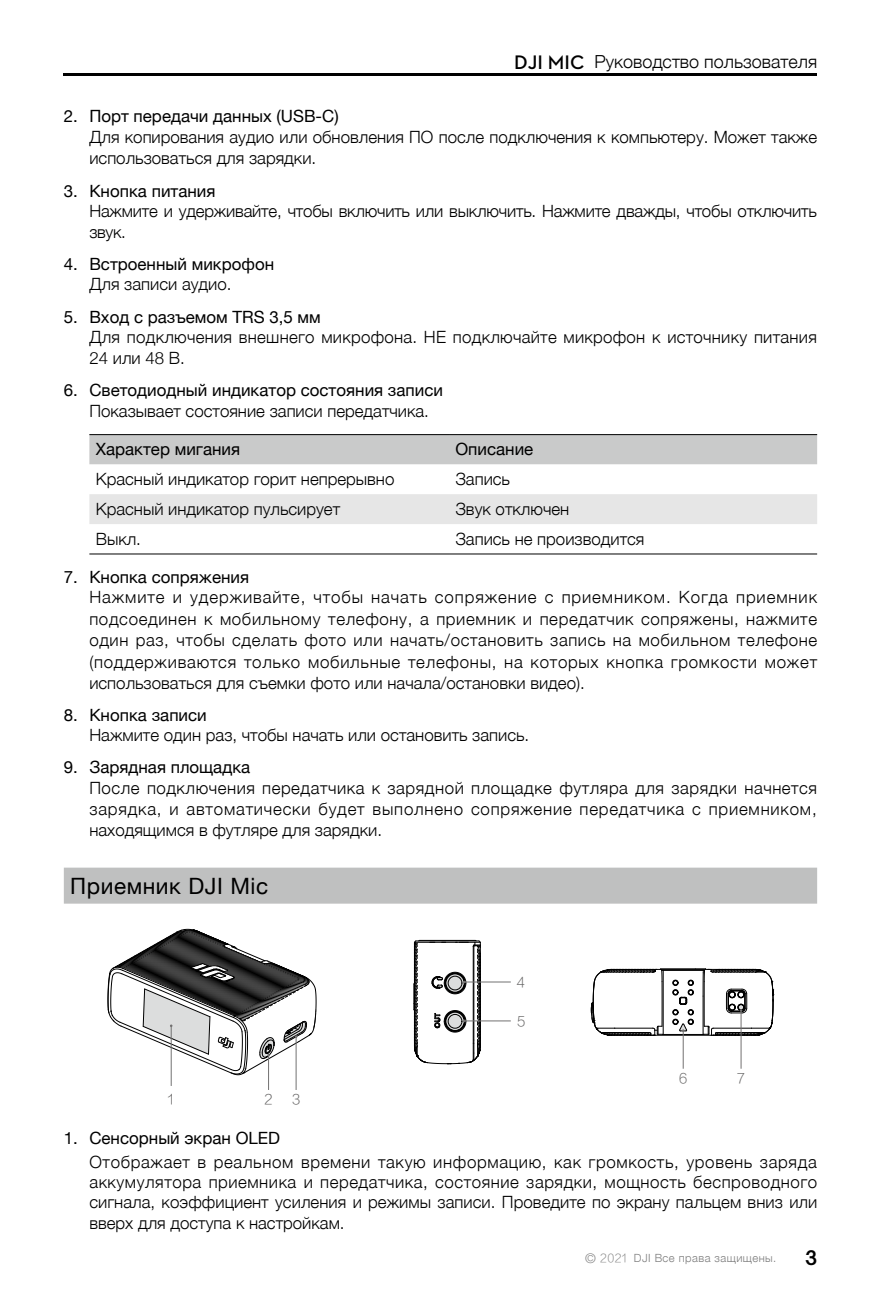
<style>
.page{position:relative;width:881px;height:1308px;background:#fff}
.page>*{position:absolute;margin:0;border:0;box-sizing:border-box;transform-origin:0 0}
.t1{font:22.5px "Helvetica Neue";letter-spacing:.025em;color:#000}
.t2{font:300 18px "Helvetica Neue";color:#000}
.t3{font:700 18px "Gujarati Sangam MN";color:#000}
.t4{font:300 16.88px/21.4px "Helvetica Neue";color:#000}
.t5{font:16.88px "Helvetica Neue";color:#000}
.t6{font:13.5px "FZLTXHJW GB1 0";color:#656464}
.t7{font:300 11.25px "Helvetica Neue";letter-spacing:.04em;color:#7d7d7d}
.s1{font-family:"Dji";font-weight:600;font-size:20.03px}
.s2{font-size:13.5px;color:#898989}
.s3{font-family:"FZLTXHJW GB1 0";font-weight:400;color:#898989}
</style>
<div class="page">
<hr style="left:64px;top:74px;width:752px;height:2px;background:#000">
<div style="left:64px;top:867px;width:752px;height:36px;background:#bfc0c0"></div>
<div style="left:89px;top:435px;width:727px;height:29px;background:#c9caca"></div>
<div style="left:89px;top:494px;width:727px;height:30px;background:#e6e6e6"></div>
<hr style="left:89px;top:434px;width:360px;height:1px;background:#000">
<hr style="left:449px;top:434px;width:367px;height:1px;background:#000">
<hr style="left:89px;top:553px;width:360px;height:1px;background:#000">
<hr style="left:449px;top:553px;width:367px;height:1px;background:#000">
<hr style="left:611px;top:1034px;width:143px;height:1px;background:#000">
<hr style="left:659px;top:969px;width:50px;height:1px;background:#000">
<hr style="left:660px;top:968px;width:35px;height:1px;background:#000">
<hr style="left:663px;top:970px;width:40px;height:1px;background:#000">
<svg style="left:590px;top:968px;width:73px;height:68px"></svg>
<hr style="left:268px;top:1055px;width:1px;height:35px;background:#727171">
<hr style="left:682px;top:1030px;width:1px;height:38px;background:#727171">
<hr style="left:171px;top:1025px;width:1px;height:61px;background:#727171">
<hr style="left:295px;top:1036px;width:1px;height:54px;background:#727171">
<svg style="left:107px;top:928px;width:209px;height:147px"></svg>
<hr style="left:740px;top:1010px;width:1px;height:58px;background:#727171">
<svg style="left:672px;top:968px;width:101px;height:68px"></svg>
<hr style="left:464px;top:981px;width:46px;height:1px;background:#727171">
<hr style="left:464px;top:1020px;width:46px;height:1px;background:#727171">
<svg style="left:413px;top:940px;width:68px;height:124px"></svg>
<p class="t2" style="left:514px;top:47px;width:304px"><span class="s1">DJI MIC</span> Руководство пользователя</p>
<p class="t5" style="left:64px;top:103px;width:276px">2. Порт передачи данных (USB-C)</p>
<p class="t4" style="left:89px;top:125px;width:729px">Для копирования аудио или обновления ПО после подключения к компьютеру. Может также использоваться для зарядки.</p>
<p class="t5" style="left:64px;top:178px;width:153px">3. Кнопка питания</p>
<p class="t4" style="left:89px;top:199px;width:728px">Нажмите и удерживайте, чтобы включить или выключить. Нажмите дважды, чтобы отключить звук.</p>
<p class="t5" style="left:64px;top:252px;width:212px">4. Встроенный микрофон</p>
<p class="t4" style="left:89px;top:272px;width:143px">Для записи аудио.</p>
<p class="t5" style="left:64px;top:304px;width:258px">5. Вход с разъемом TRS 3,5 мм</p>
<p class="t4" style="left:89px;top:325px;width:728px">Для подключения внешнего микрофона. НЕ подключайте микрофон к источнику питания<br>24 или 48 В.</p>
<p class="t5" style="left:64px;top:378px;width:380px">6. Светодиодный индикатор состояния записи</p>
<p class="t4" style="left:89px;top:398px;width:341px">Показывает состояние записи передатчика.</p>
<p class="t5" style="left:96px;top:437px;width:146px">Характер мигания</p>
<p class="t5" style="left:455px;top:437px;width:79px">Описание</p>
<p class="t4" style="left:96px;top:467px;width:300px">Красный индикатор горит непрерывно</p>
<p class="t4" style="left:455px;top:467px;width:56px">Запись</p>
<p class="t4" style="left:96px;top:497px;width:246px">Красный индикатор пульсирует</p>
<p class="t4" style="left:455px;top:497px;width:115px">Звук отключен</p>
<p class="t4" style="left:96px;top:527px;width:47px">Выкл.</p>
<p class="t4" style="left:455px;top:527px;width:190px">Запись не производится</p>
<p class="t5" style="left:64px;top:565px;width:187px">7. Кнопка сопряжения</p>
<p class="t4" style="left:89px;top:585px;width:729px;text-align:justify">Нажмите и удерживайте, чтобы начать сопряжение с приемником. Когда приемник подсоединен к мобильному телефону, а приемник и передатчик сопряжены, нажмите один раз, чтобы сделать фото или начать/остановить запись на мобильном телефоне (поддерживаются только мобильные телефоны, на которых кнопка громкости может использоваться для съемки фото или начала/остановки видео).</p>
<p class="t5" style="left:64px;top:703px;width:144px">8. Кнопка записи</p>
<p class="t4" style="left:89px;top:723px;width:441px">Нажмите один раз, чтобы начать или остановить запись.</p>
<p class="t5" style="left:64px;top:755px;width:188px">9. Зарядная площадка</p>
<p class="t4" style="left:89px;top:775px;width:729px;text-align:justify">После подключения передатчика к зарядной площадке футляра для зарядки начнется зарядка, и автоматически будет выполнено сопряжение передатчика с приемником, находящимся в футляре для зарядки.</p>
<h1 class="t1" style="left:70px;top:869px;width:199px">Приемник DJI Mic</h1>
<p class="t6" style="left:264px;top:1092px;width:10px">2</p>
<p class="t6" style="left:168px;top:1092px;width:8px">1</p>
<p class="t6" style="left:292px;top:1092px;width:10px">3</p>
<p class="t6" style="left:517px;top:975px;width:10px">4</p>
<p class="t6" style="left:517px;top:1014px;width:10px">5</p>
<p class="t6" style="left:678px;top:1071px;width:10px">6</p>
<p class="t6" style="left:736px;top:1071px;width:10px">7</p>
<p class="t5" style="left:64px;top:1126px;width:218px">1. Сенсорный экран OLED</p>
<p class="t4" style="left:89px;top:1150px;width:729px;line-height:20.2px;text-align:justify">Отображает в реальном времени такую информацию, как громкость, уровень заряда аккумулятора приемника и передатчика, состояние зарядки, мощность беспроводного сигнала, коэффициент усиления и режимы записи. Проведите по экрану пальцем вниз или вверх для доступа к настройкам.</p>
<p class="t7" style="left:585px;top:1248px;width:192px"><span class="s2">©</span> <span class="s3">2021</span> DJI Все права защищены.</p>
<p class="t3" style="left:804px;top:1248px;width:14px">3</p>
</div>
